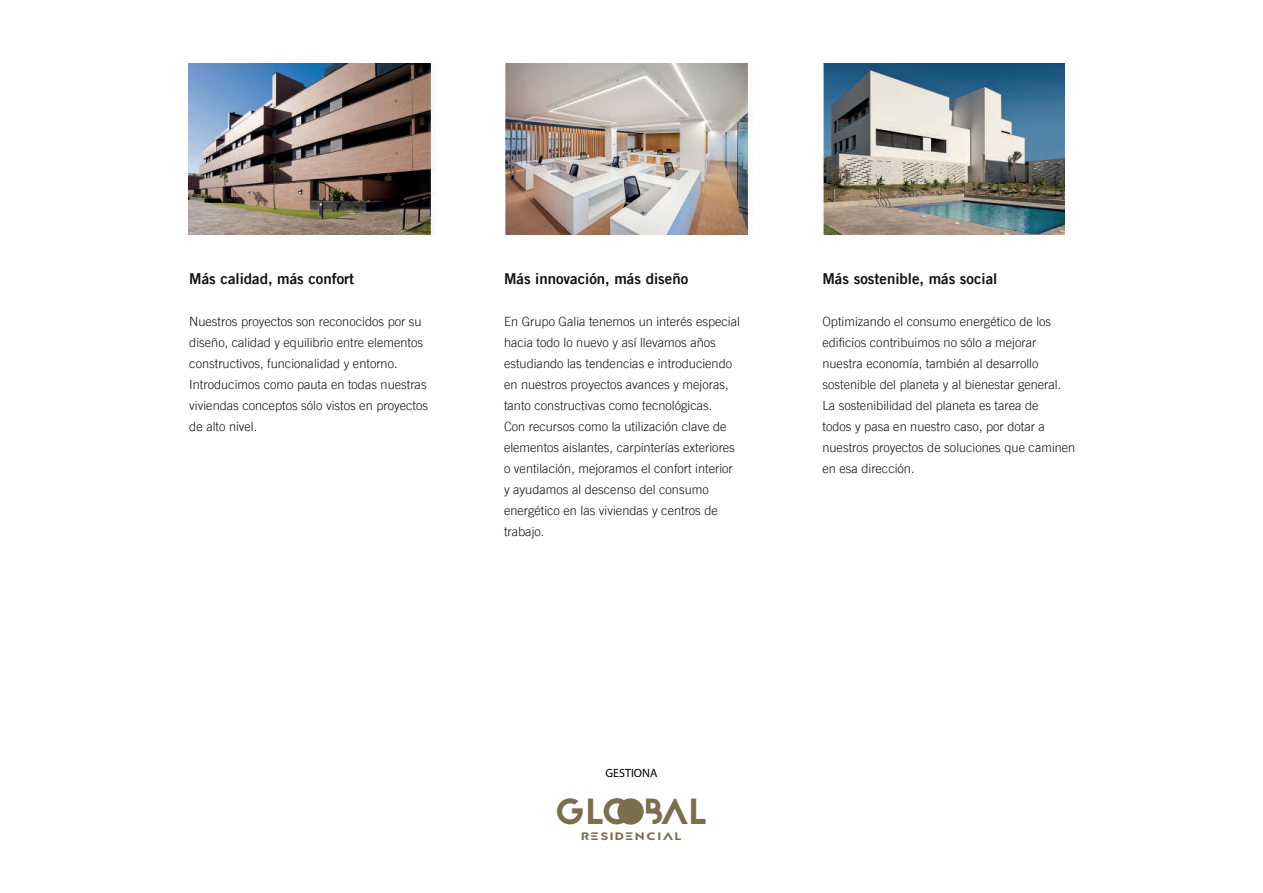
<style>
.page{position:relative;width:1263px;height:893px;background:#fff}
.page>*{position:absolute;margin:0;border:0;box-sizing:border-box;transform-origin:0 0}
.t1{font:36.3px "Jaapokkisubtract";letter-spacing:-.05em;color:#7a6e4d}
.t2{font:15px "Trade Gothic LT Bold Two";color:#101315}
.t3{font:300 12.75px/21px "Trade Gothic LT";color:#101315}
.t4{font:12px "Myriad Pro";color:#000001}
.t5{font:10.8px "Jaapokkisubtract";letter-spacing:.085em;color:#7a6e4d;scale:1.3 1}
</style>
<div class="page">
<img style="left:188px;top:64px;width:876px;height:170px">
<div style="left:617px;top:798px;width:27px;height:27px;background:#7a6e4d;border-radius:50%"></div>
<p class="t2" style="left:189px;top:270px;width:166px">Más calidad, más confort</p>
<p class="t3" style="left:189px;top:311px;width:240px">Nuestros proyectos son reconocidos por su diseño, calidad y equilibrio entre elementos constructivos, funcionalidad y entorno.<br>Introducimos como pauta en todas nuestras viviendas conceptos sólo vistos en proyectos de alto nivel.</p>
<p class="t2" style="left:504px;top:270px;width:186px">Más innovación, más diseño</p>
<p class="t3" style="left:504px;top:311px;width:237px">En Grupo Galia tenemos un interés especial hacia todo lo nuevo y así llevamos años estudiando las tendencias e introduciendo en nuestros proyectos avances y mejoras, tanto constructivas como tecnológicas.<br>Con recursos como la utilización clave de elementos aislantes, carpinterías exteriores o ventilación, mejoramos el confort interior y ayudamos al descenso del consumo energético en las viviendas y centros de trabajo.</p>
<p class="t2" style="left:822px;top:270px;width:176px">Más sostenible, más social</p>
<p class="t3" style="left:822px;top:311px;width:254px">Optimizando el consumo energético de los edificios contribuimos no sólo a mejorar nuestra economía, también al desarrollo sostenible del planeta y al bienestar general.<br>La sostenibilidad del planeta es tarea de<br>todos y pasa en nuestro caso, por dotar a nuestros proyectos de soluciones que caminen en esa dirección.</p>
<p class="t4" style="left:605px;top:765px;width:53px">GESTIONA</p>
<h1 class="t1" style="left:555px;top:786px;width:155px">GLO BAL</h1>
<p class="t5" style="left:581px;top:828px;width:79px">RESIDENCIAL</p>
</div>
